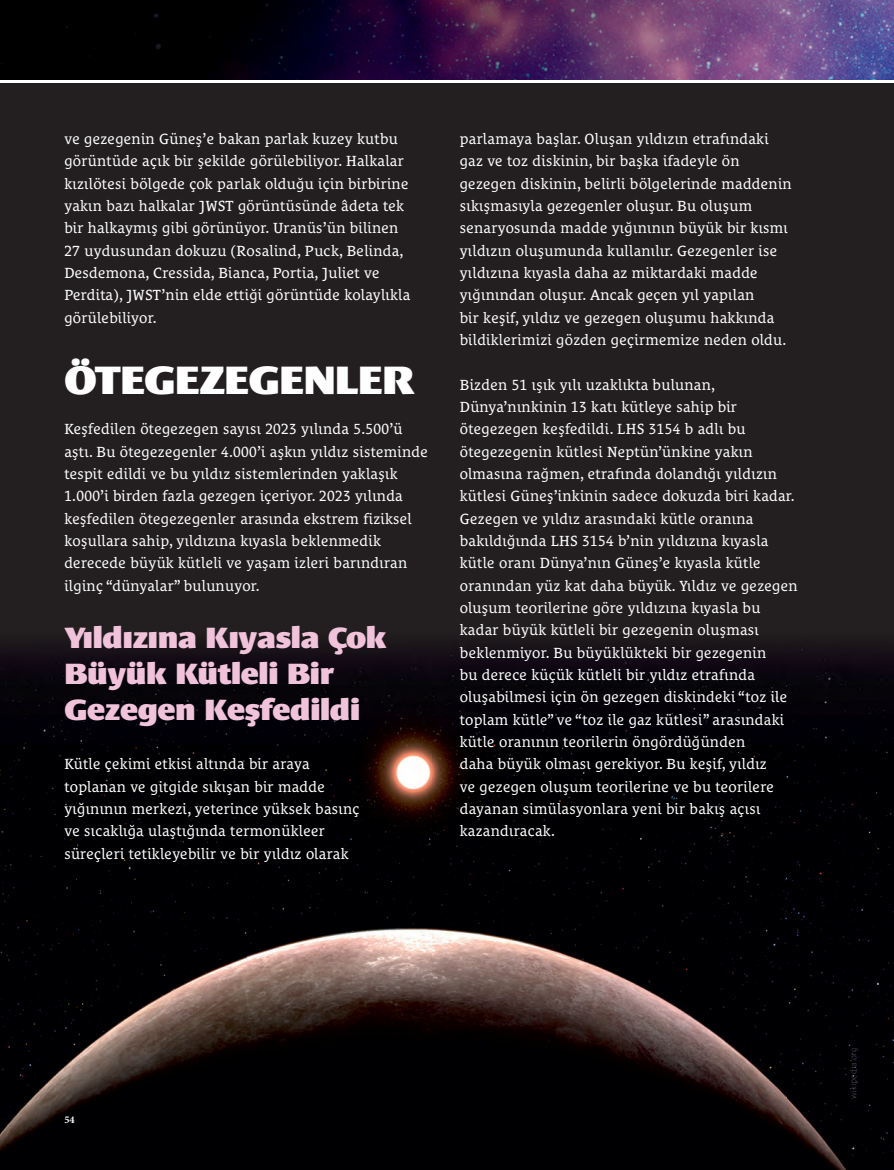
<style>
.page{position:relative;width:894px;height:1170px;background:#fff}
.page>*{position:absolute;margin:0;border:0;box-sizing:border-box;transform-origin:0 0}
.t1{font:900 40.5px "Le Monde Sans Pro";letter-spacing:-.01em;color:#fff}
.t2{font:900 30px/36px "Le Monde Sans Pro";letter-spacing:-.01em;color:#f0c3db}
.t3{font:15px/22.4px "Le Monde Courrier Pro";letter-spacing:.02em;color:#fff}
.t4{font:700 10.35px "Minion Pro";color:#fff}
.t5{font:300 expanded 9px "Le Monde Sans Pro";letter-spacing:-.01em;color:#575064}
</style>
<div class="page">
<div style="left:0;top:83px;width:893px;height:1086px;background:#231f20"></div>
<img style="left:0;top:644px;width:893px;height:525px">
<img style="left:849px;top:1048px;width:9px;height:50px">
<img style="left:0;top:0;width:893px;height:79px">
<p class="t3" style="left:64px;top:129px;width:347px">ve gezegenin Güneş’e bakan parlak kuzey kutbu görüntüde açık bir şekilde görülebiliyor. Halkalar kızılötesi bölgede çok parlak olduğu için birbirine yakın bazı halkalar JWST görüntüsünde âdeta tek bir halkaymış gibi görünüyor. Uranüs’ün bilinen 27 uydusundan dokuzu (Rosalind, Puck, Belinda, Desdemona, Cressida, Bianca, Portia, Juliet ve Perdita), JWST’nin elde ettiği görüntüde kolaylıkla görülebiliyor.</p>
<h1 class="t1" style="left:64px;top:363px;width:352px">ÖTEGEZEGENLER</h1>
<p class="t3" style="left:64px;top:419px;width:365px">Keşfedilen ötegezegen sayısı 2023 yılında 5.500’ü aştı. Bu ötegezegenler 4.000’i aşkın yıldız sisteminde tespit edildi ve bu yıldız sistemlerinden yaklaşık 1.000’i birden fazla gezegen içeriyor. 2023 yılında keşfedilen ötegezegenler arasında ekstrem fiziksel koşullara sahip, yıldızına kıyasla beklenmedik derecede büyük kütleli ve yaşam izleri barındıran ilginç “dünyalar” bulunuyor.</p>
<h2 class="t2" style="left:64px;top:622px;width:323px">Yıldızına Kıyasla Çok<br>Büyük Kütleli Bir<br>Gezegen Keşfedildi</h2>
<p class="t3" style="left:64px;top:754px;width:297px">Kütle çekimi etkisi altında bir araya toplanan ve gitgide sıkışan bir madde yığınının merkezi, yeterince yüksek basınç ve sıcaklığa ulaştığında termonükleer süreçleri tetikleyebilir ve bir yıldız olarak</p>
<p class="t3" style="left:459px;top:129px;width:333px">parlamaya başlar. Oluşan yıldızın etrafındaki gaz ve toz diskinin, bir başka ifadeyle ön gezegen diskinin, belirli bölgelerinde maddenin sıkışmasıyla gezegenler oluşur. Bu oluşum senaryosunda madde yığınının büyük bir kısmı yıldızın oluşumunda kullanılır. Gezegenler ise yıldızına kıyasla daha az miktardaki madde yığınından oluşur. Ancak geçen yıl yapılan<br>bir keşif, yıldız ve gezegen oluşumu hakkında bildiklerimizi gözden geçirmemize neden oldu.</p>
<p class="t3" style="left:459px;top:374px;width:339px">Bizden 51 ışık yılı uzaklıkta bulunan, Dünya’nınkinin 13 katı kütleye sahip bir ötegezegen keşfedildi. LHS 3154 b adlı bu ötegezegenin kütlesi Neptün’ünkine yakın olmasına rağmen, etrafında dolandığı yıldızın kütlesi Güneş’inkinin sadece dokuzda biri kadar.<br>Gezegen ve yıldız arasındaki kütle oranına bakıldığında LHS 3154 b’nin yıldızına kıyasla kütle oranı Dünya’nın Güneş’e kıyasla kütle oranından yüz kat daha büyük. Yıldız ve gezegen oluşum teorilerine göre yıldızına kıyasla bu kadar büyük kütleli bir gezegenin oluşması beklenmiyor. Bu büyüklükteki bir gezegenin<br>bu derece küçük kütleli bir yıldız etrafında oluşabilmesi için ön gezegen diskindeki “toz ile toplam kütle” ve “toz ile gaz kütlesi” arasındaki kütle oranının teorilerin öngördüğünden<br>daha büyük olması gerekiyor. Bu keşif, yıldız<br>ve gezegen oluşum teorilerine ve bu teorilere dayanan simülasyonlara yeni bir bakış açısı kazandıracak.</p>
<p class="t4" style="left:64px;top:1112px;width:12px">54</p>
<p class="t5" style="left:849px;top:1098px;width:53px;rotate:-90deg">wikipedia.org</p>
</div>
